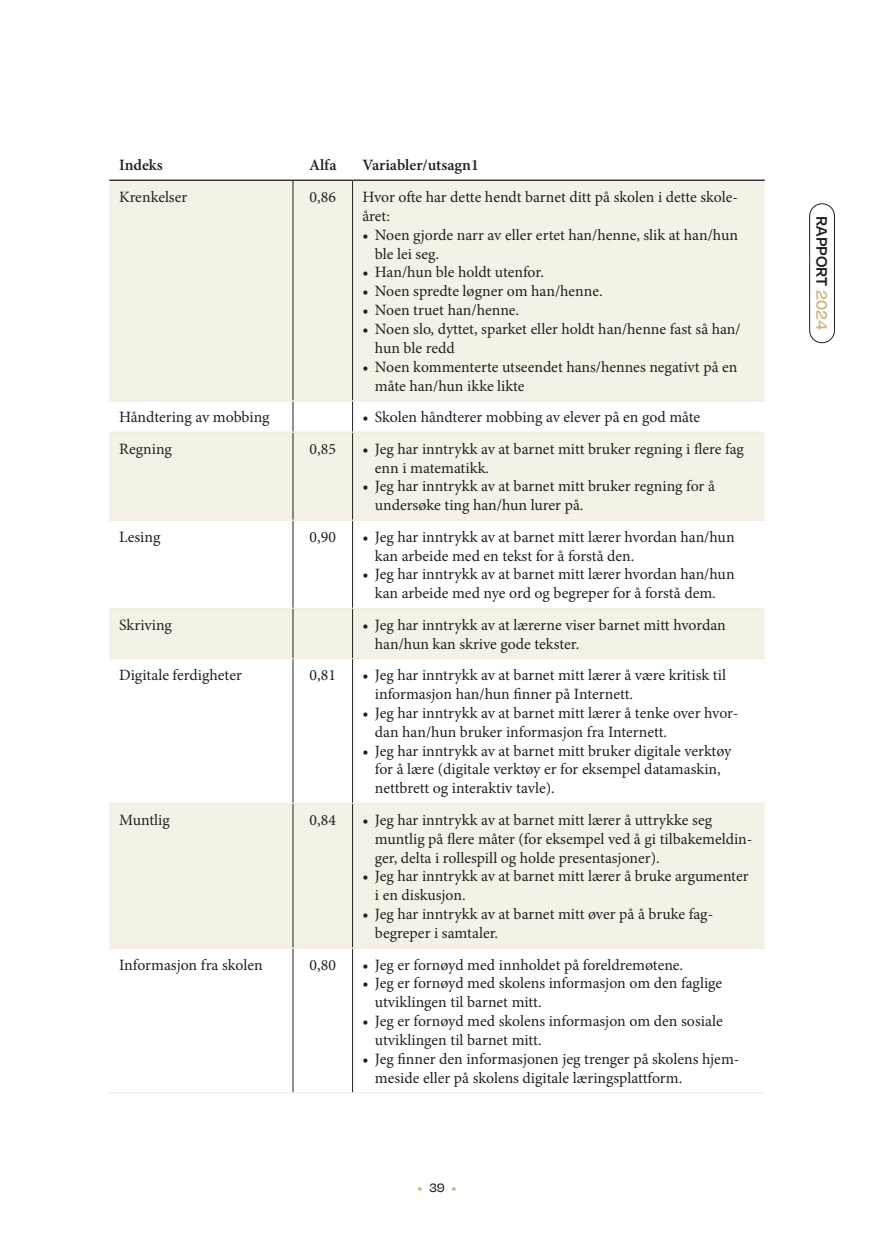
<style>
.page{position:relative;width:874px;height:1241px;background:#fff}
.page>*{position:absolute;margin:0;border:0;box-sizing:border-box;transform-origin:0 0}
.t1{font:600 17.5px "Degular";color:#231f20}
.TD_punkt{font:15.75px/18.9px "Minion Pro";color:#231f20}
.TD{font:15.75px/18.9px "Minion Pro";letter-spacing:-.005em;color:#231f20}
.TD_C{font:15.75px "Minion Pro";color:#231f20}
.TH{font:600 15.75px "Minion Pro";color:#231f20}
.TH_C{font:600 15.75px "Minion Pro";color:#231f20}
.t2{font:700 14px "Minion Pro";color:#cfb887}
.s1{font-family:"Degular";font-weight:500;color:#231f20}
.s2{color:#cfb887}
</style>
<div class="page">
<div style="left:809px;top:203px;width:25px;height:140px;border:1px solid #231f20;border-radius:12px"></div>
<svg style="left:109px;top:181px;width:655px;height:766px;fill:#f5f1e7"></svg>
<hr style="left:109px;top:179px;width:184px;height:2px;background:#231f20">
<hr style="left:293px;top:179px;width:59px;height:2px;background:#231f20">
<hr style="left:352px;top:179px;width:412px;height:2px;background:#231f20">
<hr style="left:292px;top:181px;width:1px;height:219px;background:#231f20">
<hr style="left:352px;top:181px;width:1px;height:219px;background:#231f20">
<hr style="left:292px;top:401px;width:1px;height:30px;background:#231f20">
<hr style="left:352px;top:401px;width:1px;height:30px;background:#231f20">
<hr style="left:292px;top:432px;width:1px;height:87px;background:#231f20">
<hr style="left:352px;top:432px;width:1px;height:87px;background:#231f20">
<hr style="left:292px;top:520px;width:1px;height:87px;background:#231f20">
<hr style="left:352px;top:520px;width:1px;height:87px;background:#231f20">
<hr style="left:292px;top:608px;width:1px;height:50px;background:#231f20">
<hr style="left:352px;top:608px;width:1px;height:50px;background:#231f20">
<hr style="left:292px;top:659px;width:1px;height:143px;background:#231f20">
<hr style="left:352px;top:659px;width:1px;height:143px;background:#231f20">
<hr style="left:292px;top:803px;width:1px;height:144px;background:#231f20">
<hr style="left:352px;top:803px;width:1px;height:144px;background:#231f20">
<hr style="left:292px;top:948px;width:1px;height:144px;background:#231f20">
<hr style="left:352px;top:948px;width:1px;height:144px;background:#231f20">
<hr style="left:109px;top:400px;width:184px;height:1px;background:#f1eadb">
<hr style="left:293px;top:400px;width:59px;height:1px;background:#f1eadb">
<hr style="left:352px;top:400px;width:412px;height:1px;background:#f1eadb">
<hr style="left:109px;top:431px;width:184px;height:1px;background:#f1eadb">
<hr style="left:293px;top:431px;width:59px;height:1px;background:#f1eadb">
<hr style="left:352px;top:431px;width:412px;height:1px;background:#f1eadb">
<hr style="left:109px;top:519px;width:184px;height:1px;background:#f1eadb">
<hr style="left:293px;top:519px;width:59px;height:1px;background:#f1eadb">
<hr style="left:352px;top:519px;width:412px;height:1px;background:#f1eadb">
<hr style="left:109px;top:607px;width:184px;height:1px;background:#f1eadb">
<hr style="left:293px;top:607px;width:59px;height:1px;background:#f1eadb">
<hr style="left:352px;top:607px;width:412px;height:1px;background:#f1eadb">
<hr style="left:109px;top:658px;width:184px;height:1px;background:#f1eadb">
<hr style="left:293px;top:658px;width:59px;height:1px;background:#f1eadb">
<hr style="left:352px;top:658px;width:412px;height:1px;background:#f1eadb">
<hr style="left:109px;top:802px;width:184px;height:1px;background:#f1eadb">
<hr style="left:293px;top:802px;width:59px;height:1px;background:#f1eadb">
<hr style="left:352px;top:802px;width:412px;height:1px;background:#f1eadb">
<hr style="left:109px;top:947px;width:184px;height:1px;background:#f1eadb">
<hr style="left:293px;top:947px;width:59px;height:1px;background:#f1eadb">
<hr style="left:352px;top:947px;width:412px;height:1px;background:#f1eadb">
<hr style="left:109px;top:1092px;width:184px;height:1px;background:#f1eadb">
<hr style="left:293px;top:1092px;width:59px;height:1px;background:#f1eadb">
<hr style="left:352px;top:1092px;width:412px;height:1px;background:#f1eadb">
<p class="TH" style="left:119px;top:154px;width:45px">Indeks</p>
<p class="TH_C" style="left:309px;top:154px;width:29px">Alfa</p>
<p class="TH" style="left:362px;top:154px;width:118px">Variabler/utsagn1</p>
<p class="TD" style="left:119px;top:187px;width:70px">Krenkelser</p>
<p class="TD_C" style="left:309px;top:186px;width:28px">0,86</p>
<p class="TD" style="left:362px;top:187px;width:377px">Hvor ofte har dette hendt barnet ditt på skolen i dette skole&shy;året:</p>
<p class="TD_punkt" style="left:375px;top:225px;width:364px;text-indent:-12px">• Noen gjorde narr av eller ertet han/henne, slik at han/hun ble lei seg.</p>
<p class="TD_punkt" style="left:362px;top:263px;width:183px">• Han/hun ble holdt utenfor.</p>
<p class="TD_punkt" style="left:362px;top:282px;width:241px">• Noen spredte løgner om han/henne.</p>
<p class="TD_punkt" style="left:362px;top:301px;width:158px">• Noen truet han/henne.</p>
<p class="TD_punkt" style="left:375px;top:320px;width:367px;text-indent:-12px">• Noen slo, dyttet, sparket eller holdt han/henne fast så han/ hun ble redd</p>
<p class="TD_punkt" style="left:375px;top:357px;width:364px;text-indent:-12px">• Noen kommenterte utseendet hans/hennes negativt på en måte han/hun ikke likte</p>
<p class="TD" style="left:119px;top:408px;width:152px">Håndtering av mobbing</p>
<p class="TD_punkt" style="left:362px;top:408px;width:339px">• Skolen håndterer mobbing av elever på en god måte</p>
<p class="TD" style="left:119px;top:439px;width:54px">Regning</p>
<p class="TD_C" style="left:309px;top:438px;width:28px">0,85</p>
<p class="TD_punkt" style="left:375px;top:439px;width:370px;text-indent:-12px">• Jeg har inntrykk av at barnet mitt bruker regning i flere fag enn i matematikk.</p>
<p class="TD_punkt" style="left:375px;top:477px;width:341px;text-indent:-12px">• Jeg har inntrykk av at barnet mitt bruker regning for å undersøke ting han/hun lurer på.</p>
<p class="TD" style="left:119px;top:527px;width:43px">Lesing</p>
<p class="TD_C" style="left:309px;top:526px;width:28px">0,90</p>
<p class="TD_punkt" style="left:375px;top:527px;width:361px;text-indent:-12px">• Jeg har inntrykk av at barnet mitt lærer hvordan han/hun kan arbeide med en tekst for å forstå den.</p>
<p class="TD_punkt" style="left:362px;top:565px;width:373px;text-align:center">• Jeg har inntrykk av at barnet mitt lærer hvordan han/hun kan arbeide med nye ord og begreper for å forstå dem.</p>
<p class="TD" style="left:119px;top:615px;width:54px">Skriving</p>
<p class="TD_punkt" style="left:375px;top:615px;width:352px;text-indent:-12px">• Jeg har inntrykk av at lærerne viser barnet mitt hvordan han/hun kan skrive gode tekster.</p>
<p class="TD" style="left:119px;top:665px;width:124px">Digitale ferdigheter</p>
<p class="TD_C" style="left:309px;top:664px;width:28px">0,81</p>
<p class="TD_punkt" style="left:375px;top:665px;width:352px;text-indent:-12px">• Jeg har inntrykk av at barnet mitt lærer å være kritisk til informasjon han/hun finner på Internett.</p>
<p class="TD_punkt" style="left:375px;top:703px;width:364px;text-indent:-12px">• Jeg har inntrykk av at barnet mitt lærer å tenke over hvor&shy;dan han/hun bruker informasjon fra Internett.</p>
<p class="TD_punkt" style="left:375px;top:741px;width:358px;text-indent:-12px">• Jeg har inntrykk av at barnet mitt bruker digitale verktøy for å lære (digitale verktøy er for eksempel datamaskin, nettbrett og interaktiv tavle).</p>
<p class="TD" style="left:119px;top:810px;width:52px">Muntlig</p>
<p class="TD_C" style="left:309px;top:809px;width:28px">0,84</p>
<p class="TD_punkt" style="left:375px;top:810px;width:379px;text-indent:-12px">• Jeg har inntrykk av at barnet mitt lærer å uttrykke seg muntlig på flere måter (for eksempel ved å gi tilbakemeldin&shy;ger, delta i rollespill og holde presentasjoner).</p>
<p class="TD_punkt" style="left:375px;top:866px;width:375px;text-indent:-12px">• Jeg har inntrykk av at barnet mitt lærer å bruke argumenter i en diskusjon.</p>
<p class="TD_punkt" style="left:375px;top:904px;width:338px;text-indent:-12px">• Jeg har inntrykk av at barnet mitt øver på å bruke fag&shy;begreper i samtaler.</p>
<p class="TD" style="left:119px;top:954px;width:145px">Informasjon fra skolen</p>
<p class="TD_C" style="left:309px;top:953px;width:28px">0,80</p>
<p class="TD_punkt" style="left:362px;top:954px;width:322px">• Jeg er fornøyd med innholdet på foreldremøtene.</p>
<p class="TD_punkt" style="left:375px;top:973px;width:348px;text-indent:-12px">• Jeg er fornøyd med skolens informasjon om den faglige utviklingen til barnet mitt.</p>
<p class="TD_punkt" style="left:375px;top:1011px;width:349px;text-indent:-12px">• Jeg er fornøyd med skolens informasjon om den sosiale utviklingen til barnet mitt.</p>
<p class="TD_punkt" style="left:375px;top:1049px;width:366px;text-indent:-12px">• Jeg finner den informasjonen jeg trenger på skolens hjem&shy;meside eller på skolens digitale læringsplattform.</p>
<p class="t2" style="left:417px;top:1176px;width:41px">• <span class="s1">39</span> •</p>
<p class="t1" style="left:832px;top:216px;width:115px;rotate:90deg">RAPPORT <span class="s2">2024</span></p>
</div>
